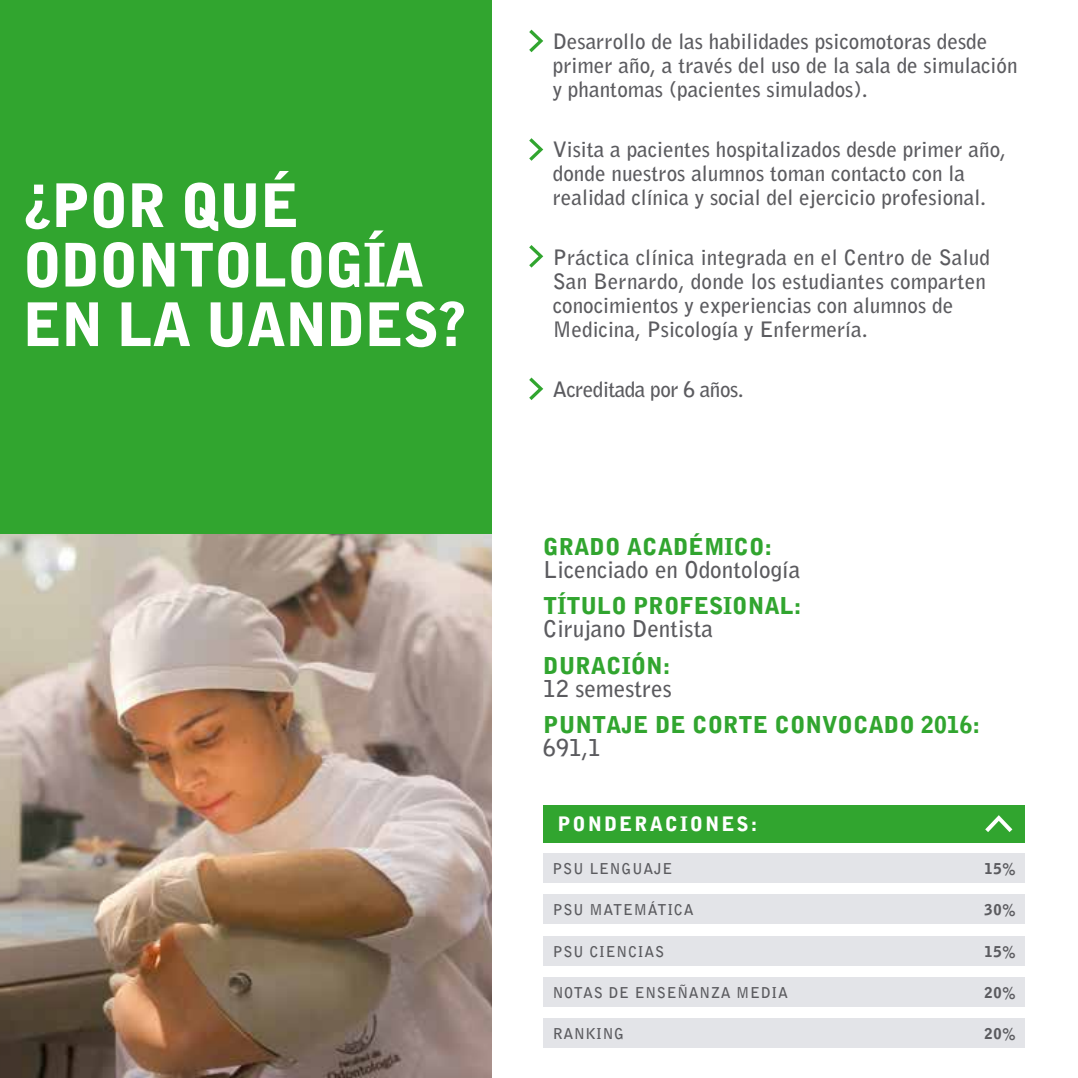
<style>
.page{position:relative;width:1078px;height:1078px;background:#fff}
.page>*{position:absolute;margin:0;border:0;box-sizing:border-box;transform-origin:0 0}
.t1{font:900 59.4px/59.4px "Bell Gothic Std";letter-spacing:-.025em;color:#fff}
.t2{font:900 23.2px "Bell Gothic Std";color:#31a52f}
.t3{font:700 23.2px "Bell Gothic Std";color:#5b5b5f}
.t4{font:700 21.2px/24px "Bell Gothic Std";color:#5b5b5f}
.t5{font:700 21.2px "Bell Gothic Std";letter-spacing:-.025em;color:#5b5b5f}
.t6{font:900 19.8px "Bell Gothic Std";letter-spacing:.1em;color:#fff}
.t7{font:700 14.8px "Bell Gothic Std";letter-spacing:.05em;color:#5b5b5f}
.t8{font:900 14.8px "Bell Gothic Std";letter-spacing:.05em;color:#5b5b5f}
</style>
<div class="page">
<div style="left:543px;top:852px;width:481px;height:30px;background:#e3e4e8"></div>
<div style="left:543px;top:893px;width:481px;height:30px;background:#e3e4e8"></div>
<div style="left:543px;top:935px;width:481px;height:30px;background:#e3e4e8"></div>
<div style="left:543px;top:977px;width:481px;height:30px;background:#e3e4e8"></div>
<div style="left:543px;top:1018px;width:481px;height:29px;background:#e3e4e8"></div>
<div style="left:0;top:0;width:491px;height:1077px;background:#31a52f"></div>
<img style="left:0;top:534px;width:491px;height:543px">
<div style="left:543px;top:805px;width:481px;height:38px;background:#31a52f"></div>
<svg style="left:985px;top:815px;width:27px;height:16px"></svg>
<svg style="left:529px;top:30px;width:14px;height:22px"></svg>
<svg style="left:529px;top:138px;width:14px;height:23px"></svg>
<svg style="left:529px;top:245px;width:14px;height:22px"></svg>
<svg style="left:529px;top:377px;width:14px;height:23px"></svg>
<h1 class="t1" style="left:22px;top:177px;width:446px">¿POR QUÉ<br>ODONTOLOGÍA<br>EN LA UANDES?</h1>
<p class="t4" style="left:552px;top:29px;width:466px">Desarrollo de las habilidades psicomotoras desde primer año, a través del uso de la sala de simulación y phantomas (pacientes simulados).</p>
<p class="t4" style="left:552px;top:137px;width:455px">Visita a pacientes hospitalizados desde primer año, donde nuestros alumnos toman contacto con la realidad clínica y social del ejercicio profesional.</p>
<p class="t4" style="left:552px;top:245px;width:439px">Práctica clínica integrada en el Centro de Salud San Bernardo, donde los estudiantes comparten conocimientos y experiencias con alumnos de Medicina, Psicología y Enfermería.</p>
<p class="t5" style="left:552px;top:376px;width:192px">Acreditada por 6 años.</p>
<p class="t2" style="left:543px;top:532px;width:230px">GRADO ACADÉMICO:</p>
<p class="t3" style="left:543px;top:555px;width:258px">Licenciado en Odontología</p>
<p class="t2" style="left:543px;top:592px;width:260px">TÍTULO PROFESIONAL:</p>
<p class="t3" style="left:543px;top:614px;width:171px">Cirujano Dentista</p>
<p class="t2" style="left:543px;top:651px;width:129px">DURACIÓN:</p>
<p class="t3" style="left:543px;top:674px;width:130px">12 semestres</p>
<p class="t2" style="left:543px;top:711px;width:438px">PUNTAJE DE CORTE CONVOCADO 2016:</p>
<p class="t3" style="left:543px;top:733px;width:59px">691,1</p>
<p class="t6" style="left:557px;top:812px;width:201px">PONDERACIONES:</p>
<p class="t7" style="left:552px;top:859px;width:121px">PSU LENGUAJE</p>
<p class="t8" style="left:984px;top:859px;width:33px">15%</p>
<p class="t7" style="left:552px;top:900px;width:142px">PSU MATEMÁTICA</p>
<p class="t8" style="left:984px;top:900px;width:33px">30%</p>
<p class="t7" style="left:552px;top:941px;width:113px">PSU CIENCIAS</p>
<p class="t8" style="left:984px;top:942px;width:33px">15%</p>
<p class="t7" style="left:552px;top:983px;width:237px">NOTAS DE ENSEÑANZA MEDIA</p>
<p class="t8" style="left:984px;top:983px;width:33px">20%</p>
<p class="t7" style="left:552px;top:1024px;width:73px">RANKING</p>
<p class="t8" style="left:984px;top:1025px;width:33px">20%</p>
</div>
